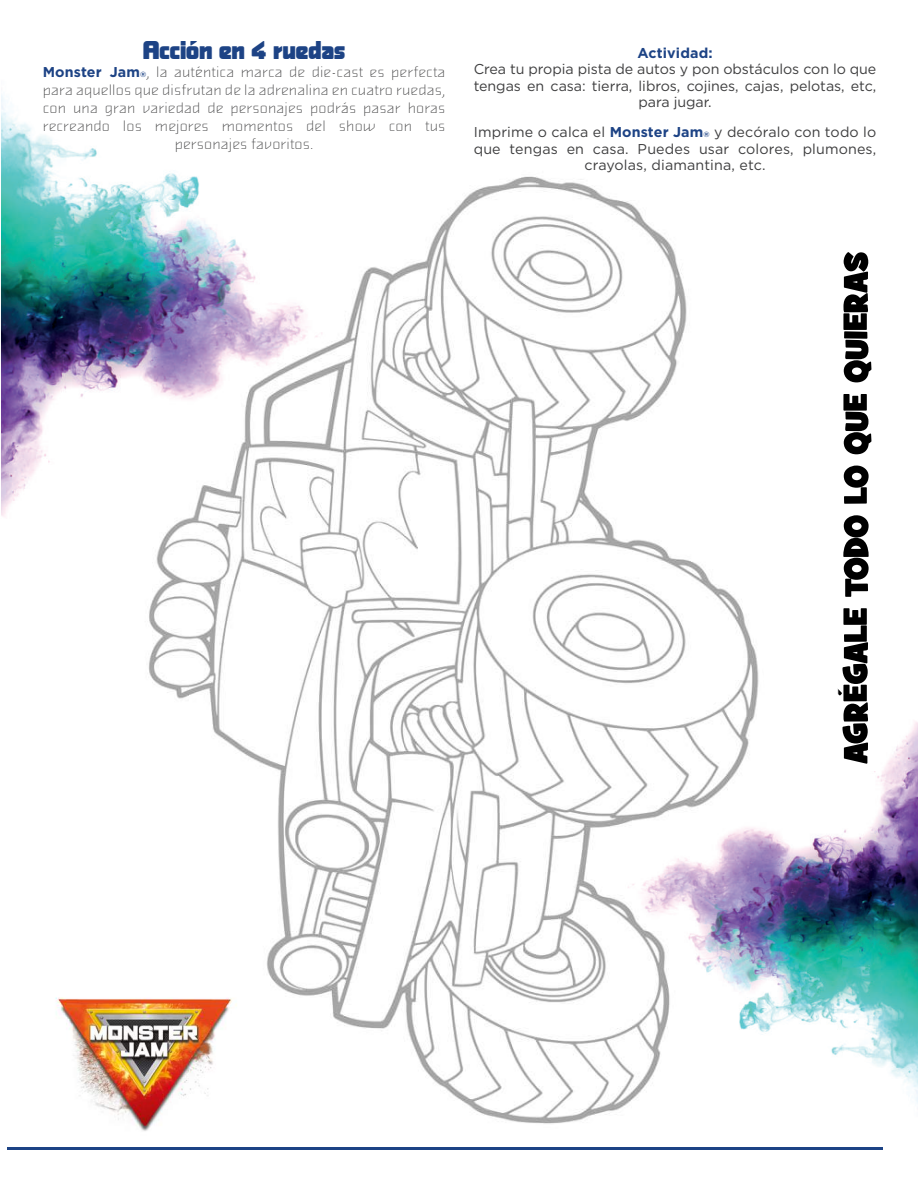
<style>
.page{position:relative;width:918px;height:1188px;background:#fff}
.page>*{position:absolute;margin:0;border:0;box-sizing:border-box;transform-origin:0 0}
.t1{font:24px "Alphaville Ultra";letter-spacing:.01em;color:#1d4385}
.t2{font:100 15px/18px "Alphaville";letter-spacing:.01em;color:#3e3e3f;text-align:center}
.t3{font:14.25px/16.5px "Gotham";letter-spacing:-.005em;color:#3e3e3f;text-align:center}
.t4{font:700 14.25px "Gotham";letter-spacing:.01em;color:#1d4385}
.s1{font-family:"Gotham";font-weight:700;font-size:14.25px;color:#1d4385}
.s2{font-family:"Gotham";font-weight:700;font-size:7.5px;color:#1d4385}
.s3{font-weight:700;color:#1d4385}
.s4{font-weight:700;font-size:7.5px;color:#1d4385}
</style>
<div class="page">
<img style="left:793px;top:722px;width:125px;height:381px">
<img style="left:1px;top:95px;width:110px;height:422px">
<img style="left:55px;top:997px;width:56px;height:113px">
<hr style="left:8px;top:1147px;width:875px;height:3px;background:#1d4385">
<img style="left:833px;top:252px;width:43px;height:519px">
<img style="left:111px;top:173px;width:682px;height:958px">
<h1 class="t1" style="left:143px;top:34px;width:204px">Acción en 4 ruedas</h1>
<p class="t2" style="left:43px;top:63px;width:404px"><span class="s1">Monster Jam</span><span class="s2">®</span>, la auténtica marca de die-cast es perfecta para aquellos que disfrutan de la adrenalina en cuatro ruedas, con una gran variedad de personajes podrás pasar horas recreando los mejores momentos del show con tus personajes favoritos.</p>
<p class="t4" style="left:637px;top:45px;width:77px">Actividad:</p>
<p class="t3" style="left:474px;top:61px;width:404px">Crea tu propia pista de autos y pon obstáculos con lo que tengas en casa: tierra, libros, cojines, cajas, pelotas, etc, para jugar.</p>
<p class="t3" style="left:474px;top:124px;width:404px">Imprime o calca el <span class="s3">Monster Jam</span><span class="s4">®</span> y decóralo con todo lo que tengas en casa. Puedes usar colores, plumones, crayolas, diamantina, etc.</p>
</div>
